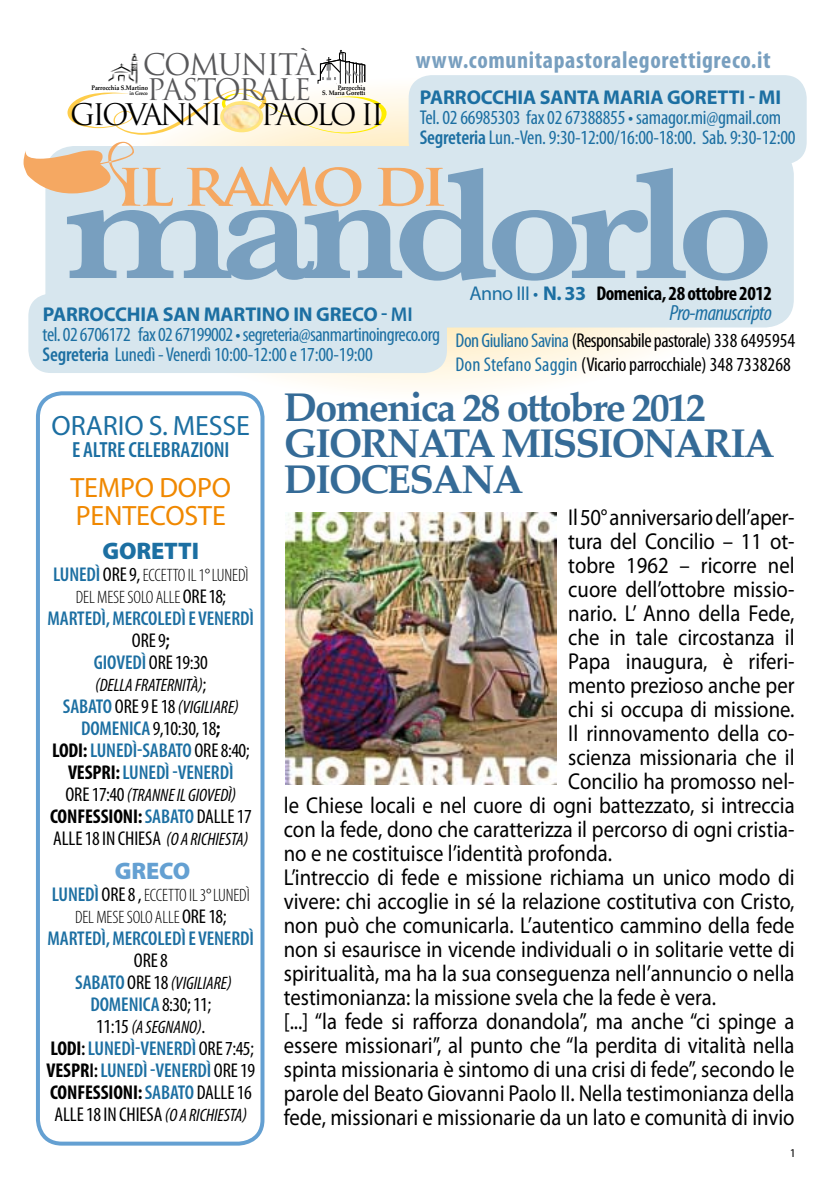
<style>
.page{position:relative;width:840px;height:1191px;background:#fff}
.page>*{position:absolute;margin:0;border:0;box-sizing:border-box;transform-origin:0 0}
.t1{font:600 163.4px "Baskerville";letter-spacing:-.075em;color:#789fbf;scale:1.07 1}
.t2{font:78.4px "Nymphette";color:#ffed00;scale:1.54 1}
.t3{font:700 59px "Trajan Pro";letter-spacing:-.075em;color:#f5a862;scale:1.07 1}
.t4{font:700 40px/36px "Palatino";letter-spacing:-.05em;color:#356b97}
.t5{font:29px/24.2px "Trajan Pro";letter-spacing:-.05em;color:#58585a}
.t6{font:29px "Trajan Pro";letter-spacing:-.095em;color:#000}
.t7{font:28px/28px "Myriad Pro";letter-spacing:-.005em;color:#f08800}
.t8{font:28px "Myriad Pro";letter-spacing:-.005em;color:#1c6fa2}
.t9{font:700 condensed 24.2px "Myriad Pro";letter-spacing:.025em;color:#789fbf}
.t10{font:900 24px "Myriad Pro";letter-spacing:-.005em;color:#1c6fa2}
.t11{font:900 24px "Myriad Pro";letter-spacing:-.005em;color:#64a0d2}
.t12{font:23px "Myriad Pro";color:#000;scale:.9 1}
.t13{font:600 condensed 22px "Myriad Pro";letter-spacing:-.005em;color:#1c6fa2}
.t14{font:italic condensed 22px "Myriad Pro";letter-spacing:-.025em;color:#1c6fa2}
.t15{font:condensed 20px/20px "Myriad Pro";letter-spacing:-.01em;color:#1c6fa2}
.t16{font:600 condensed 20px/22px "Myriad Pro";letter-spacing:-.005em;color:#1c6fa2;text-align:center}
.t17{font:condensed 20px/22px "Myriad Pro";letter-spacing:-.005em;color:#000;text-align:right}
.t18{font:700 condensed 20px "Myriad Pro";letter-spacing:-.025em;color:#000}
.t19{font:700 20px "Myriad Pro";letter-spacing:-.005em;color:#1c6fa2}
.t20{font:italic condensed 18px/22px "Myriad Pro";letter-spacing:-.005em;color:#000;text-align:center}
.t21{font:300 condensed 18px/22px "Myriad Pro";letter-spacing:-.005em;color:#000;text-align:center}
.t22{font:12px "Myriad Pro";color:#000}
.t23{font:700 6.6px/5.2px "Palatino";color:#000;text-align:right;scale:.9 1}
.t24{font:700 5.2px "Palatino";color:#000;scale:.9 1}
.s1{font-weight:600}
.s2{font-weight:400;font-stretch:normal;color:#1c6fa2}
.s3{font-weight:400;color:#1c6fa2}
.s4{font-stretch:normal;color:#1c6fa2}
.s5{font-weight:700;font-stretch:normal}
.s6{font-weight:600;font-stretch:normal}
.s7{color:#1c6fa2}
.s8{font-weight:600;font-size:20px;color:#1c6fa2}
.s9{font-weight:400;font-size:20px}
.s10{font-weight:400;color:#000}
.s11{color:#000}
.s12{font-style:normal;font-size:20px}
.s13{font-weight:600;font-style:normal;font-size:20px;color:#1c6fa2}
.s14{font-weight:700;color:#000}
.s15{font-weight:700}
.s16{font-weight:600;color:#1c6fa2}
.s17{font-style:italic;font-size:18px}
</style>
<div class="page">
<svg style="left:101px;top:77px;width:683px;height:323px"></svg>
<div style="left:408px;top:75px;width:398px;height:89px;background:#d7e6ee;border-radius:23px"></div>
<div style="left:28px;top:293px;width:418px;height:80px;background:#d7e6ee;border-radius:23px"></div>
<div style="left:45px;top:146px;width:748px;height:181px;background:#d7e6ee;border-radius:28px"></div>
<svg style="left:24px;top:142px;width:110px;height:63px"></svg>
<img style="left:101px;top:54px;width:75px;height:30px">
<svg style="left:317px;top:50px;width:48px;height:34px"></svg>
<div style="left:38px;top:393px;width:224px;height:750px;background:#fff;border-radius:24px"></div>
<div style="left:36px;top:391px;width:228px;height:754px;border:4px solid #64a0d2;border-radius:24px"></div>
<img style="left:285px;top:512px;width:271px;height:273px">
<svg style="left:101px;top:89px;width:165px;height:46px"></svg>
<p class="t5" style="left:143px;top:53px;width:174px">COMUNITÀ<br>PASTORALE</p>
<p class="t23" style="left:91px;top:85px;width:64px">Parrocchia S.Martino</p>
<p class="t24" style="left:129px;top:89px;width:22px">in Greco</p>
<p class="t23" style="left:322px;top:85px;width:50px">Parrocchia<br>S. Maria Goretti</p>
<h2 class="t2" style="left:219px;top:72px;width:112px">I</h2>
<p class="t6" style="left:70px;top:96px;width:154px">GIOVANNI</p>
<p class="t6" style="left:261px;top:96px;width:124px">PAOLO II</p>
<p class="t9" style="left:415px;top:45px;width:356px">www.comunitapastoralegorettigreco.it</p>
<p class="t19" style="left:419px;top:85px;width:350px">PARROCCHIA SANTA MARIA GORETTI - MI</p>
<p class="t15" style="left:419px;top:107px;width:377px">Tel. 02 66985303 fax 02 67388855 • samagor.mi@gmail.com<br><span class="s1">SEGRETERIA</span>Lun.-Ven. 9:30-12:00/16:00-18:00. Sab. 9:30-12:00</p>
<h3 class="t3" style="left:117px;top:147px;width:309px">IL RAMO DI</h3>
<h1 class="t1" style="left:66px;top:129px;width:663px">mandorlo</h1>
<p class="t14" style="left:669px;top:299px;width:104px">PRO-MANUSCRIPTO</p>
<p class="t18" style="left:469px;top:281px;width:304px"><span class="s2">Anno III</span> <span class="s3">•</span> <span class="s4">N. 33</span> Domenica, 28 ottobre 2012</p>
<p class="t15" style="left:43px;top:304px;width:398px"><span class="s5">PARROCCHIA SAN MARTINO IN GRECO</span> <span class="s6">- MI<br></span>tel. 02 6706172 fax 02 67199002 • segreteria@sanmartinoingreco.org<br><span class="s1">SEGRETERIA</span> Lunedì - Venerdì 10:00-12:00 e 17:00-19:00</p>
<p class="t17" style="left:455px;top:328px;width:341px;line-height:24px;text-align:left"><span class="s7">Don Giuliano Savina</span> (Responsabile pastorale) 338 6495954<br><span class="s7">Don Stefano Saggin</span> (Vicario parrocchiale) 348 7338268</p>
<p class="t8" style="left:52px;top:408px;width:200px">orario s. messe</p>
<p class="t13" style="left:72px;top:438px;width:159px">E ALTRE CELEBRAZIONI</p>
<p class="t7" style="left:70px;top:473px;width:162px">tempo dopo pentecoste</p>
<p class="t10" style="left:102px;top:537px;width:98px">GORETTI</p>
<p class="t21" style="left:53px;top:564px;width:197px"><span class="s8">LUNEDÌ</span> <span class="s9">ore 9,</span> ECCETTO IL 1° LUNEDÌ<br>DEL MESE SOLO ALLE <span class="s9">ORE 18;</span></p>
<p class="t16" style="left:48px;top:608px;width:208px">MARTEDÌ, MERCOLEDÌ E VENERDÌ <span class="s10">ore 9</span><span class="s11">;<br></span>GIOVEDÌ <span class="s10">ore 19:30</span></p>
<p class="t20" style="left:63px;top:674px;width:177px">(DELLA FRATERNITÀ)<span class="s12">;<br></span><span class="s13">SABATO</span> <span class="s12">or e 9 e 18</span> (VIGILIARE)</p>
<p class="t16" style="left:52px;top:718px;width:199px">DOMENICA <span class="s10">9,10:30, 18</span><span class="s14">;<br>LODI:</span> LUNEDÌ-SABATO <span class="s10">ore 8:40;<br></span><span class="s14">VESPRI:</span>LUNEDÌ -VENERDÌ</p>
<p class="t20" style="left:65px;top:784px;width:172px"><span class="s12">or e 17:40</span> (TRANNE IL GIOVEDÌ)</p>
<p class="t18" style="left:50px;top:804px;width:44px">confessio</p>
<p class="t17" style="left:53px;top:805px;width:200px"><span class="s15">ni:</span><span class="s16">SABATO</span> dalle 17<br>alle 18 in chiesa <span class="s17">(O A RICHIESTA)</span></p>
<p class="t11" style="left:115px;top:857px;width:77px">GRECO</p>
<p class="t21" style="left:52px;top:884px;width:199px"><span class="s8">LUNEDÌ</span> <span class="s9">ore 8 ,</span> ECCETTO IL 3° LUN EDÌ<br>DEL MESE SOLO ALLE <span class="s9">ore 18;</span></p>
<p class="t16" style="left:48px;top:928px;width:208px">MARTEDÌ, MERCOLEDÌ E VENERDÌ</p>
<p class="t17" style="left:134px;top:949px;width:36px">ore 8</p>
<p class="t20" style="left:75px;top:972px;width:158px"><span class="s13">SABATO</span> <span class="s12">or e 18</span> (VIGILIARE)</p>
<p class="t16" style="left:90px;top:994px;width:122px">DOMENICA <span class="s10">8:30; 11;</span></p>
<p class="t20" style="left:96px;top:1016px;width:110px"><span class="s12">11:15</span> (A SEGNANO)<span class="s12">.</span></p>
<p class="t16" style="left:47px;top:1038px;width:210px;text-align:justify"><span class="s14">LODI</span><span class="s11">:</span> LUNEDÌ-VENERDÌ <span class="s10">ore 7:45; </span><span class="s14">VESPR</span><span class="s11">I:</span> LUNEDÌ -VENERDÌ <span class="s10">ore 19 </span><span class="s14">confessio</span></p>
<p class="t17" style="left:55px;top:1081px;width:198px"><span class="s15">ni:</span><span class="s16">SABATO</span> dalle 16<br>alle 18 in chiesa <span class="s17">(O A RICHIESTA)</span></p>
<h3 class="t4" style="left:283px;top:389px;width:492px">Domenica 28 ottobre 2012<br>GIORNATA MISSIONARIA<br>DIOCESANA</h3>
<p class="t12" style="left:568px;top:503px;width:253px">Il 50° anniversario dell’aper-</p>
<p class="t12" style="left:568px;top:527px;width:253px">tura del Concilio – 11 ot-</p>
<p class="t12" style="left:568px;top:551px;width:253px">tobre 1962 – ricorre nel</p>
<p class="t12" style="left:568px;top:575px;width:253px">cuore dell’ottobre missio-</p>
<p class="t12" style="left:568px;top:599px;width:253px">nario. L’ Anno della Fede,</p>
<p class="t12" style="left:568px;top:623px;width:253px">che in tale circostanza il</p>
<p class="t12" style="left:568px;top:647px;width:253px">Papa inaugura, è riferi-</p>
<p class="t12" style="left:568px;top:671px;width:253px">mento prezioso anche per</p>
<p class="t12" style="left:568px;top:695px;width:253px">chi si occupa di missione.</p>
<p class="t12" style="left:568px;top:719px;width:253px">Il rinnovamento della co-</p>
<p class="t12" style="left:568px;top:743px;width:253px">scienza missionaria che il</p>
<p class="t12" style="left:568px;top:767px;width:253px">Concilio ha promosso nel-</p>
<p class="t12" style="left:283px;top:791px;width:568px">le Chiese locali e nel cuore di ogni battezzato, si intreccia</p>
<p class="t12" style="left:283px;top:815px;width:568px">con la fede, dono che caratterizza il percorso di ogni cristia-</p>
<p class="t12" style="left:283px;top:839px;width:366px">no e ne costituisce l’identità profonda.</p>
<p class="t12" style="left:283px;top:863px;width:568px">L’intreccio di fede e missione richiama un unico modo di</p>
<p class="t12" style="left:283px;top:887px;width:568px">vivere: chi accoglie in sé la relazione costitutiva con Cristo,</p>
<p class="t12" style="left:283px;top:911px;width:568px">non può che comunicarla. L’autentico cammino della fede</p>
<p class="t12" style="left:283px;top:935px;width:568px">non si esaurisce in vicende individuali o in solitarie vette di</p>
<p class="t12" style="left:283px;top:959px;width:568px">spiritualità, ma ha la sua conseguenza nell’annuncio o nella</p>
<p class="t12" style="left:283px;top:983px;width:481px">testimonianza: la missione svela che la fede è vera.</p>
<p class="t12" style="left:283px;top:1007px;width:568px">[...] “la fede si rafforza donandola”, ma anche “ci spinge a</p>
<p class="t12" style="left:283px;top:1031px;width:568px">essere missionari”, al punto che “la perdita di vitalità nella</p>
<p class="t12" style="left:283px;top:1055px;width:568px">spinta missionaria è sintomo di una crisi di fede”, secondo le</p>
<p class="t12" style="left:283px;top:1078px;width:568px">parole del Beato Giovanni Paolo II. Nella testimonianza della</p>
<p class="t12" style="left:283px;top:1102px;width:568px">fede, missionari e missionarie da un lato e comunità di invio</p>
<p class="t22" style="left:789px;top:1146px;width:8px">1</p>
</div>
